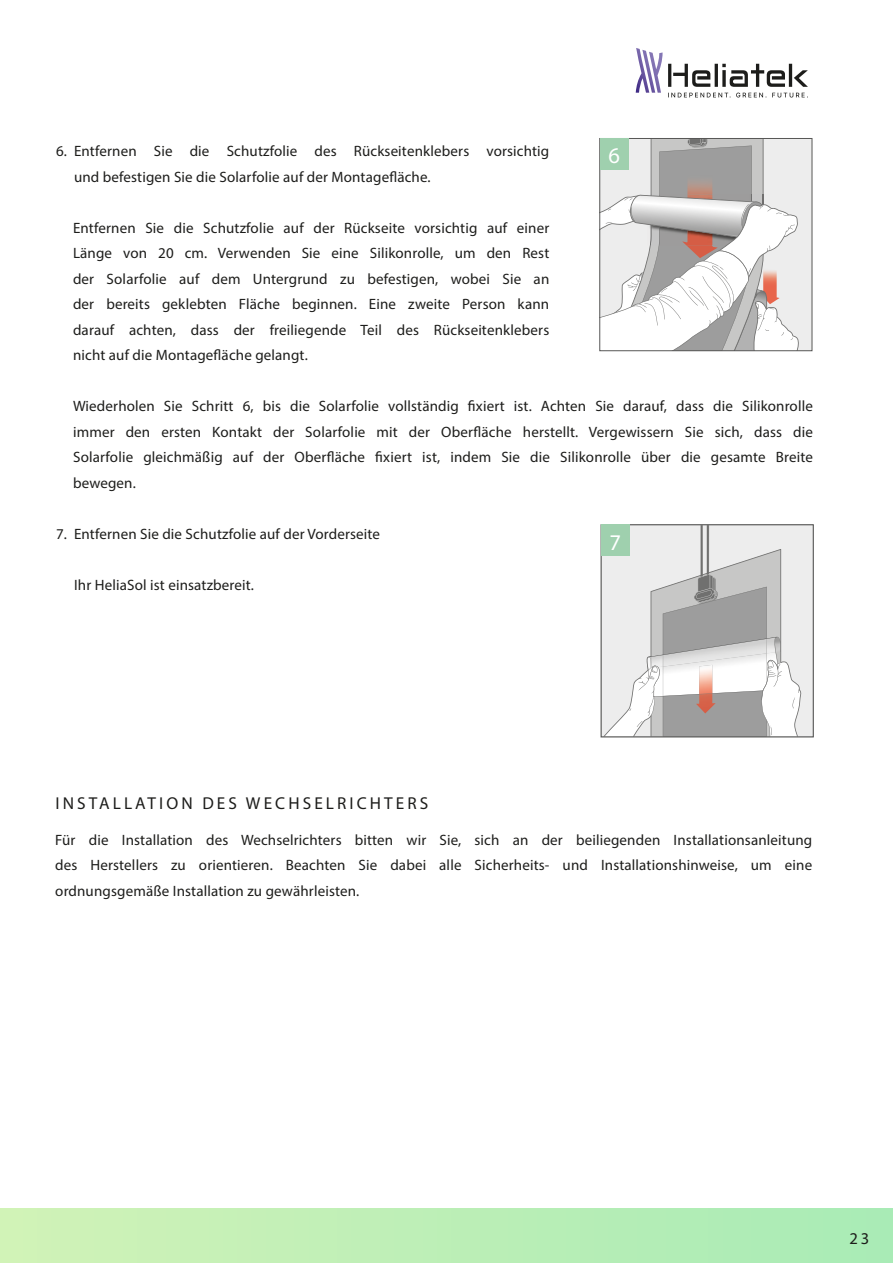
<style>
.page{position:relative;width:893px;height:1263px;background:#fff}
.page>*{position:absolute;margin:0;border:0;box-sizing:border-box;transform-origin:0 0}
.t1{font:22.5px "Myriad Pro";color:#fff}
.t2{font:17.25px "Myriad Pro";letter-spacing:.18em;color:#1d1d1b}
.t3{font:16.5px "Myriad Pro";color:#1d1d1b}
.t4{font:15px/25.5px "Myriad Pro";letter-spacing:.01em;color:#1d1d1b;text-align:justify}
</style>
<div class="page">
<svg style="left:636px;top:48px;width:172px;height:49px"></svg>
<svg style="left:603px;top:526px;width:208px;height:209px"></svg>
<div style="left:601px;top:524px;width:212px;height:213px;border:1px solid #575756"></div>
<svg style="left:602px;top:140px;width:208px;height:209px"></svg>
<div style="left:600px;top:138px;width:212px;height:213px;border:1px solid #575756"></div>
<div style="left:600px;top:141px;width:28px;height:29px;background:#9fd0ae"></div>
<div style="left:600px;top:138px;width:28px;height:29px;background:#9fd0ae"></div>
<div style="left:601px;top:528px;width:28px;height:28px;background:#9fd0ae"></div>
<div style="left:601px;top:524px;width:28px;height:29px;background:#9fd0ae"></div>
<p class="t4" style="left:74px;top:138px;width:477px;text-indent:-18px">6. Entfernen Sie die Schutzfolie des Rückseitenklebers vorsichtig und befestigen Sie die Solarfolie auf der Montagefläche.</p>
<p class="t4" style="left:73px;top:214px;width:478px">Entfernen Sie die Schutzfolie auf der Rückseite vorsichtig auf einer Länge von 20 cm. Verwenden Sie eine Silikonrolle, um den Rest der Solarfolie auf dem Untergrund zu befestigen, wobei Sie an der bereits geklebten Fläche beginnen. Eine zweite Person kann darauf achten, dass der freiliegende Teil des Rückseitenklebers nicht auf die Montagefläche gelangt.</p>
<p class="t4" style="left:73px;top:393px;width:741px">Wiederholen Sie Schritt 6, bis die Solarfolie vollständig fixiert ist. Achten Sie darauf, dass die Silikonrolle immer den ersten Kontakt der Solarfolie mit der Oberfläche herstellt. Vergewissern Sie sich, dass die Solarfolie gleichmäßig auf der Oberfläche fixiert ist, indem Sie die Silikonrolle über die gesamte Breite bewegen.</p>
<p class="t4" style="left:56px;top:520px;width:326px">7. Entfernen Sie die Schutzfolie auf der Vorderseite</p>
<h1 class="t1" style="left:608px;top:142px;width:13px">6</h1>
<h1 class="t1" style="left:609px;top:528px;width:13px">7</h1>
<p class="t4" style="left:74px;top:571px;width:181px">Ihr HeliaSol ist einsatzbereit.</p>
<p class="t2" style="left:55px;top:792px;width:374px">INSTALLATION DES WECHSELRICHTERS</p>
<p class="t4" style="left:55px;top:826px;width:758px">Für die Installation des Wechselrichters bitten wir Sie, sich an der beiliegenden Installationsanleitung des Herstellers zu orientieren. Beachten Sie dabei alle Sicherheits- und Installationshinweise, um eine ordnungsgemäße Installation zu gewährleisten.</p>
<p class="t3" style="left:850px;top:1229px;width:21px">23</p>
</div>
